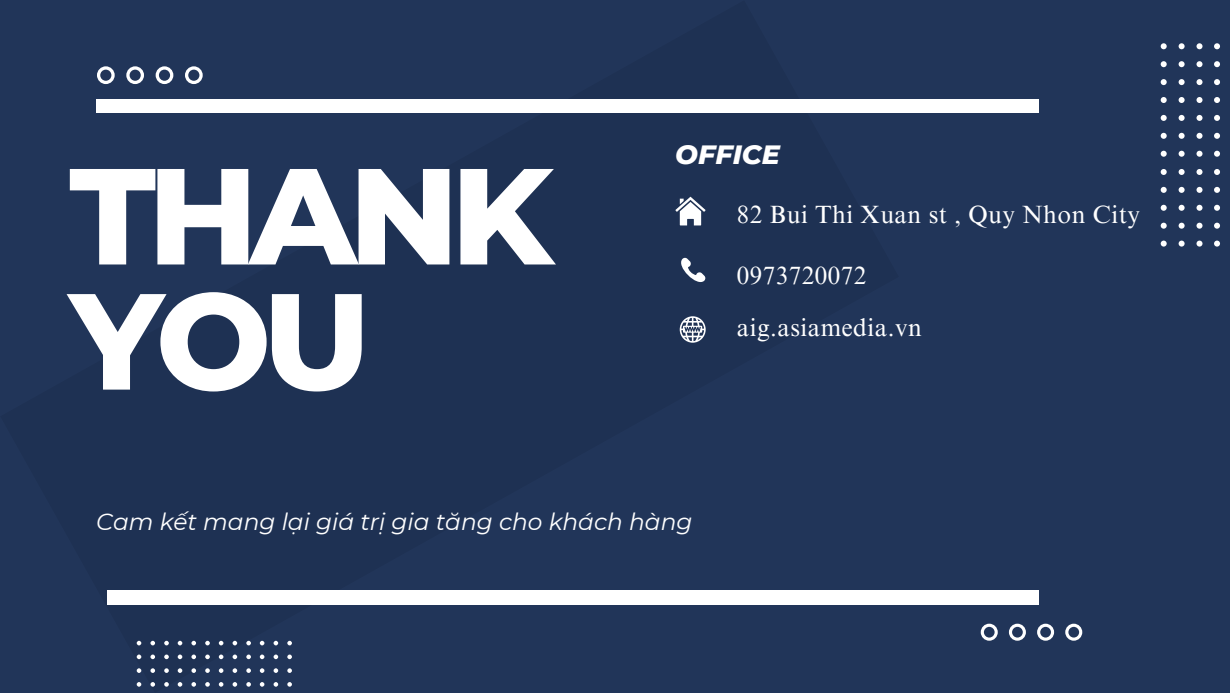
<style>
.page{position:relative;width:1230px;height:693px;background:#213559}
.page>*{position:absolute;margin:0;border:0;box-sizing:border-box;transform-origin:0 0}
.t1{font:800 136.4px/125.1px "Montserrat";letter-spacing:-.06em;color:#fff}
.t2{font:italic 800 27px "Montserrat";color:#fff}
.t3{font:25px "Times NRMT Pro";letter-spacing:.02em;color:#fff}
.t4{font:italic 23.3px "Montserrat";color:#fff}
</style>
<div class="page">
<svg style="left:97px;top:66px;width:106px;height:18px"></svg>
<svg style="left:981px;top:624px;width:101px;height:17px"></svg>
<svg style="left:1161px;top:43px;width:59px;height:203px"></svg>
<svg style="left:137px;top:641px;width:155px;height:46px"></svg>
<div style="left:107px;top:590px;width:932px;height:15px;background:#fff"></div>
<div style="left:96px;top:99px;width:943px;height:13px;background:#fff"></div>
<svg style="left:681px;top:257px;width:25px;height:25px"></svg>
<svg style="left:680px;top:316px;width:26px;height:27px"></svg>
<svg style="left:675px;top:197px;width:31px;height:28px"></svg>
<p class="t1" style="left:69px;top:153px;width:486px">THANK<br>YOU</p>
<h2 class="t2" style="left:675px;top:138px;width:106px">OFFICE</h2>
<p class="t3" style="left:737px;top:205px;width:405px">82 Bui Thi Xuan st , Quy Nhon City</p>
<p class="t3" style="left:737px;top:266px;width:131px">0973720072</p>
<p class="t3" style="left:737px;top:318px;width:187px">aig.asiamedia.vn</p>
<h1 class="t4" style="left:96px;top:507px;width:598px">Cam kết mang lại giá trị gia tăng cho khách hàng</h1>
</div>
